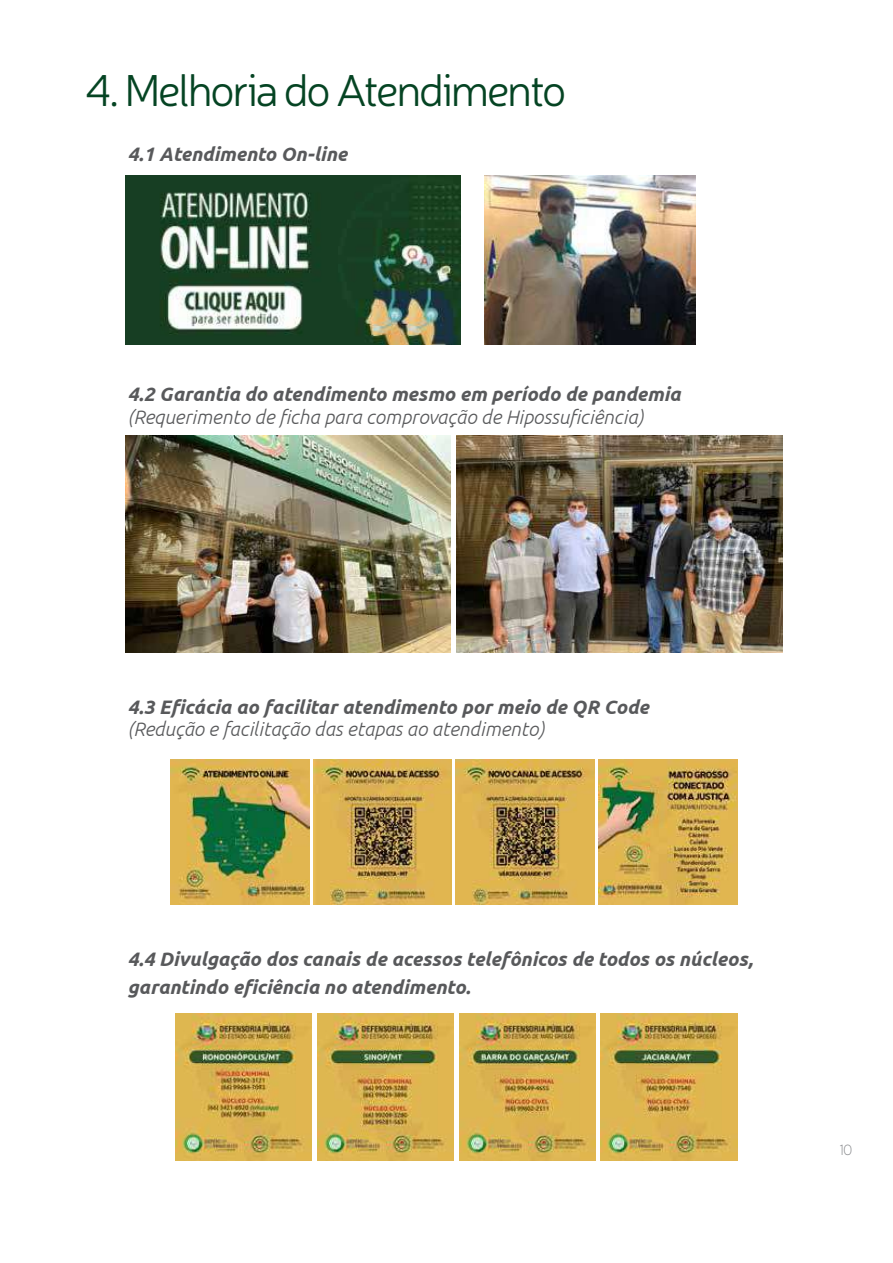
<style>
.page{position:relative;width:893px;height:1263px;background:#fff}
.page>*{position:absolute;margin:0;border:0;box-sizing:border-box;transform-origin:0 0}
.t1{font:300 45px "Neris";letter-spacing:-.05em;color:#054423}
.t2{font:italic 700 19.5px/27px "Ubuntu";color:#58595b}
.t3{font:italic 300 19.5px "Ubuntu";color:#58595b}
.t4{font:100 15px "Neris";color:#808285}
</style>
<div class="page">
<img style="left:484px;top:175px;width:211px;height:169px">
<img style="left:126px;top:175px;width:335px;height:169px">
<img style="left:126px;top:435px;width:325px;height:218px">
<img style="left:598px;top:760px;width:139px;height:145px">
<img style="left:456px;top:760px;width:138px;height:145px">
<img style="left:171px;top:760px;width:138px;height:145px">
<img style="left:313px;top:760px;width:139px;height:145px">
<img style="left:457px;top:435px;width:325px;height:218px">
<img style="left:175px;top:1014px;width:137px;height:147px">
<img style="left:600px;top:1014px;width:137px;height:147px">
<img style="left:459px;top:1014px;width:137px;height:147px">
<img style="left:317px;top:1014px;width:137px;height:147px">
<h1 class="t1" style="left:85px;top:62px;width:483px">4. Melhoria do Atendimento</h1>
<p class="t2" style="left:128px;top:140px;width:221px">4.1 Atendimento On-line</p>
<p class="t2" style="left:128px;top:380px;width:555px">4.2 Garantia do atendimento mesmo em período de pandemia</p>
<p class="t3" style="left:128px;top:405px;width:517px">(Requerimento de ficha para comprovação de Hipossuficiência)</p>
<p class="t2" style="left:128px;top:693px;width:523px">4.3 Eficácia ao facilitar atendimento por meio de QR Code</p>
<p class="t3" style="left:128px;top:718px;width:418px">(Redução e facilitação das etapas ao atendimento)</p>
<p class="t2" style="left:128px;top:946px;width:627px">4.4 Divulgação dos canais de acessos telefônicos de todos os núcleos, garantindo eficiência no atendimento.</p>
<p class="t4" style="left:839px;top:1141px;width:15px">10</p>
</div>
